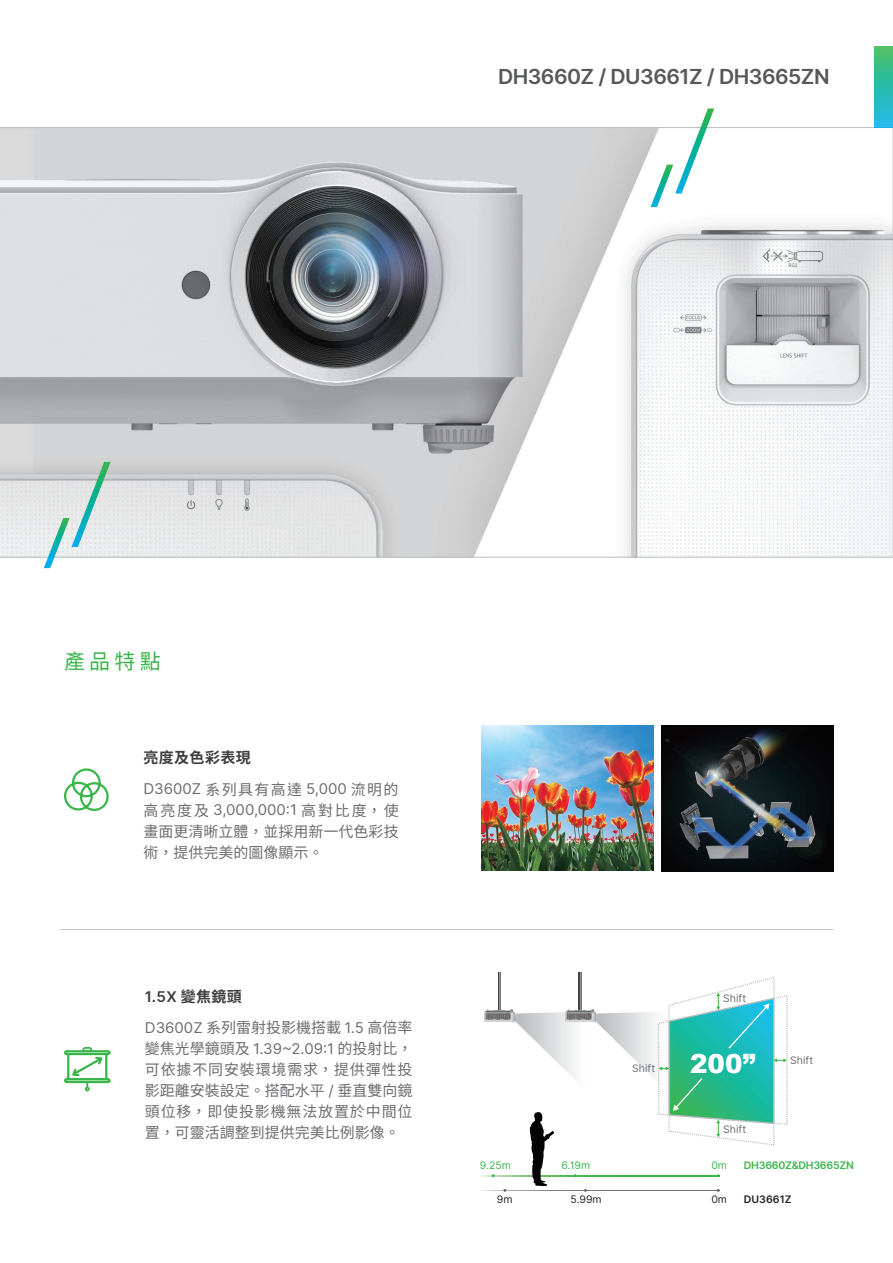
<style>
.page{position:relative;width:893px;height:1263px;background:#fff}
.page>*{position:absolute;margin:0;border:0;box-sizing:border-box;transform-origin:0 0}
.t1{font:900 26.25px "Arial";color:#fff}
.t2{font:600 21px "Delta Sans";letter-spacing:-.025em;color:#57585a}
.內頁標題文字{font:21px "Noto Sans TC";color:#3ab54a}
.表格文字_灰色字{font:15px/21px "Noto Sans TC";color:#6c6d70;text-align:justify}
.內頁標題文字-2{font:600 15px "Delta Sans";color:#3e3e3f}
.內頁標題文字-3{font:700 15px "Noto Sans TC";letter-spacing:.025em;color:#3e3e3f}
.表格文字_灰色字-2{font:10.5px "Delta Sans";color:#6c6d70}
.t3{font:600 10.5px "Delta Sans";letter-spacing:-.025em;color:#3ab54a}
.t4{font:10.5px "Delta Sans";color:#3ab54a}
.t5{font:10.5px "Delta Sans";color:#231f20}
.t6{font:600 10.5px "Delta Sans";color:#231f20}
.s1{font-family:"Delta Sans"}
.s2{font-family:"Noto Sans TC";font-weight:700}
</style>
<div class="page">
<svg style="left:0;top:127px;width:893px;height:430px"></svg>
<svg style="left:64px;top:768px;width:45px;height:43px"></svg>
<hr style="left:60px;top:929px;width:773px;height:1px;background:#bcbdc0">
<div style="left:874px;top:47px;width:19px;height:81px;background:linear-gradient(to bottom,#45be66,#1cb9ef)"></div>
<svg style="left:651px;top:108px;width:63px;height:99px"></svg>
<div style="left:83px;top:1047px;width:9px;height:5px;border:2px solid #3ab54a;border-radius:2px"></div>
<div style="left:67px;top:1052px;width:40px;height:28px;border:2px solid #3ab54a"></div>
<div style="left:64px;top:1078px;width:47px;height:5px;border:2px solid #3ab54a"></div>
<div style="left:64px;top:1050px;width:47px;height:5px;border:2px solid #3ab54a"></div>
<svg style="left:70px;top:1055px;width:35px;height:36px"></svg>
<svg style="left:44px;top:462px;width:67px;height:106px;background:#c9dddc"></svg>
<img style="left:482px;top:725px;width:171px;height:146px">
<img style="left:662px;top:725px;width:171px;height:146px">
<svg style="left:498px;top:973px;width:3px;height:36px"></svg>
<svg style="left:481px;top:1190px;width:33px;height:1px"></svg>
<svg style="left:480px;top:1175px;width:34px;height:1px"></svg>
<img style="left:484px;top:1009px;width:30px;height:14px">
<svg style="left:514px;top:976px;width:274px;height:216px"></svg>
<img style="left:565px;top:1009px;width:30px;height:14px">
<p class="t2" style="left:498px;top:60px;width:333px">DH3660Z / DU3661Z / DH3665ZN</p>
<p class="內頁標題文字" style="left:64px;top:649px;width:98px">產品特點</p>
<p class="內頁標題文字-3" style="left:144px;top:749px;width:109px">亮度及色彩表現</p>
<p class="表格文字_灰色字" style="left:144px;top:779px;width:257px"><span class="s1">D3600Z</span> 系列具有高達 <span class="s1">5,000</span> 流明的高亮度及 <span class="s1">3,000,000:1</span> 高對比度，使畫面更清晰立體，並採用新一代色彩技術，提供完美的圖像顯示。</p>
<p class="內頁標題文字-2" style="left:145px;top:985px;width:99px">1.5X <span class="s2">變焦鏡頭</span></p>
<p class="表格文字_灰色字" style="left:145px;top:1017px;width:269px"><span class="s1">D3600Z</span> 系列雷射投影機搭載 <span class="s1">1.5</span> 高倍率變焦光學鏡頭及 <span class="s1">1.39~2.09:1</span> 的投射比，可依據不同安裝環境需求，提供彈性投影距離安裝設定。搭配水平 <span class="s1">/</span> 垂直雙向鏡頭位移，即使投影機無法放置於中間位置，可靈活調整到提供完美比例影像。</p>
<p class="t4" style="left:480px;top:1158px;width:33px">9.25m</p>
<p class="t5" style="left:497px;top:1191px;width:17px">9m</p>
<p class="表格文字_灰色字-2" style="left:632px;top:1060px;width:25px">Shift</p>
<p class="t4" style="left:562px;top:1158px;width:30px">6.19m</p>
<p class="t5" style="left:571px;top:1191px;width:33px">5.99m</p>
<p class="表格文字_灰色字-2" style="left:723px;top:990px;width:25px">Shift</p>
<p class="t1" style="left:690px;top:1044px;width:67px">200”</p>
<p class="表格文字_灰色字-2" style="left:723px;top:1121px;width:25px">Shift</p>
<p class="表格文字_灰色字-2" style="left:790px;top:1052px;width:25px">Shift</p>
<p class="t4" style="left:711px;top:1158px;width:17px">0m</p>
<p class="t5" style="left:711px;top:1191px;width:17px">0m</p>
<p class="t3" style="left:744px;top:1157px;width:111px">DH3660Z&amp;DH3665ZN</p>
<p class="t6" style="left:744px;top:1191px;width:49px">DU3661Z</p>
</div>
